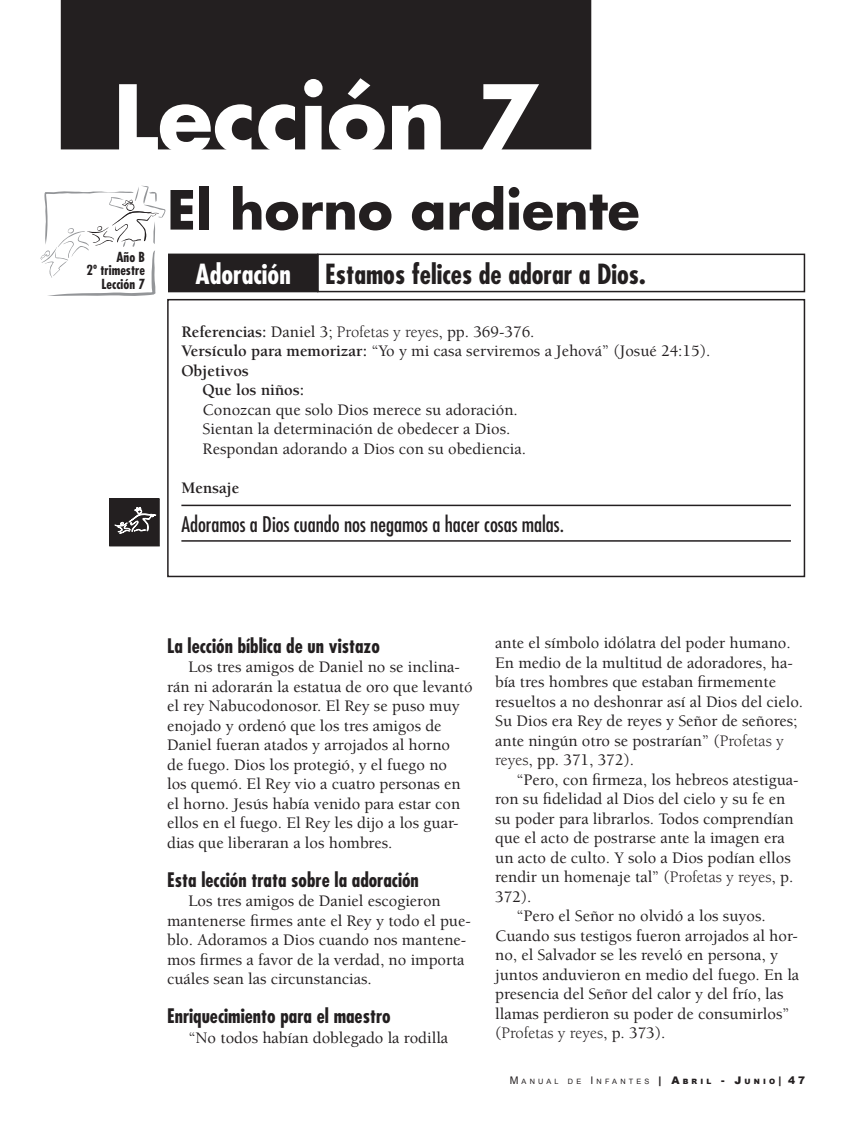
<style>
.page{position:relative;width:866px;height:1121px;background:#fff}
.page>*{position:absolute;margin:0;border:0;box-sizing:border-box;transform-origin:0 0}
.t1{font:700 90px "Futura Std";color:#fff}
.t2{font:700 52.5px "Futura Std";color:#231f20}
.t3{font:700 condensed 27px "Futura Std";color:#231f20}
.t4{font:700 condensed 27px "Futura Std";color:#fff}
.t5{font:condensed 21px "Futura Std";color:#231f20}
.t6{font:700 condensed 19.5px "Futura Std";color:#231f20}
.t7{font:500 16.5px/19.5px "Berkeley Std";color:#231f20}
.t8{font:700 16.5px "Berkeley Std";color:#231f20}
.t9{font:16.5px "Berkeley Std";color:#231f20}
.t10{font:700 condensed 13.5px/13.5px "Futura Std";color:#231f20;text-align:right}
.t11{font:7.35px "Arial";letter-spacing:.43em;color:#231f20}
.s1{font-weight:700}
.s2{font-weight:400}
.s3{font-weight:500}
.s4{font-size:10.5px}
.s5{font-weight:900;font-size:10.5px}
.s6{font-weight:900}
</style>
<div class="page">
<svg style="left:40px;top:186px;width:125px;height:110px"></svg>
<div style="left:61px;top:0;width:530px;height:149px;background:#231f20"></div>
<div style="left:317px;top:254px;width:488px;height:38px;border:2px solid #231f20"></div>
<div style="left:169px;top:254px;width:148px;height:38px;background:#231f20"></div>
<hr style="left:181px;top:505px;width:610px;height:1px;background:#231f20">
<hr style="left:181px;top:540px;width:610px;height:2px;background:#231f20">
<div style="left:167px;top:299px;width:638px;height:278px;border:2px solid #231f20"></div>
<div style="left:110px;top:499px;width:49px;height:47px;background:#231f20"></div>
<div style="left:109px;top:498px;width:51px;height:48px;border:1px solid #231f20"></div>
<svg style="left:115px;top:507px;width:41px;height:27px"></svg>
<h1 class="t1" style="left:113px;top:77px;width:427px">Lección 7</h1>
<p class="t10" style="left:86px;top:251px;width:60px">Año B<br>2º trimestre<br>Lección 7</p>
<h2 class="t2" style="left:167px;top:186px;width:474px">El horno ardiente</h2>
<h3 class="t4" style="left:195px;top:262px;width:97px">Adoración</h3>
<h3 class="t3" style="left:325px;top:262px;width:322px">Estamos felices de adorar a Dios.</h3>
<p class="t7" style="left:181px;top:323px;width:355px"><span class="s1">Referencias:</span> Daniel 3; <span class="s2">Profetas y reyes</span>, pp. 369-376.</p>
<p class="t7" style="left:181px;top:342px;width:530px"><span class="s1">Versículo para memorizar:</span> “Yo y mi casa serviremos a Jehová” (Josué 24:15).</p>
<p class="t8" style="left:181px;top:364px;width:69px">Objetivos</p>
<p class="t8" style="left:203px;top:383px;width:103px">Que los niños:</p>
<p class="t7" style="left:203px;top:401px;width:325px">Conozcan que solo Dios merece su adoración.<br>Sientan la determinación de obedecer a Dios.<br>Respondan adorando a Dios con su obediencia.</p>
<p class="t8" style="left:181px;top:481px;width:60px">Mensaje</p>
<p class="t5" style="left:181px;top:514px;width:384px">Adoramos a Dios cuando nos negamos a hacer cosas malas.</p>
<p class="t6" style="left:167px;top:636px;width:214px">La lección bíblica de un vistazo</p>
<p class="t7" style="left:167px;top:658px;width:307px;text-indent:21px">Los tres amigos de Daniel no se inclina&shy;rán ni adorarán la estatua de oro que levantó el rey Nabucodonosor. El Rey se puso muy enojado y ordenó que los tres amigos de Daniel fueran atados y arrojados al horno<br>de fuego. Dios los protegió, y el fuego no<br>los quemó. El Rey vio a cuatro personas en el horno. Jesús había venido para estar con ellos en el fuego. El Rey les dijo a los guar&shy;dias que liberaran a los hombres.</p>
<p class="t6" style="left:167px;top:870px;width:253px">Esta lección trata sobre la adoración</p>
<p class="t7" style="left:167px;top:892px;width:305px;text-indent:21px">Los tres amigos de Daniel escogieron mantenerse firmes ante el Rey y todo el pue&shy;blo. Adoramos a Dios cuando nos mantene&shy;mos firmes a favor de la verdad, no importa cuáles sean las circunstancias.</p>
<p class="t6" style="left:167px;top:1007px;width:225px">Enriquecimiento para el maestro</p>
<p class="t7" style="left:188px;top:1029px;width:261px">“No todos habían doblegado la rodilla</p>
<p class="t7" style="left:495px;top:634px;width:309px">ante el símbolo idólatra del poder humano.<br>En medio de la multitud de adoradores, ha&shy;bía tres hombres que estaban firmemente resueltos a no deshonrar así al Dios del cielo.<br>Su Dios era Rey de reyes y Señor de señores; ante ningún otro se postrarían” (<span class="s2">Profetas y reyes</span>, pp. 371, 372).</p>
<p class="t7" style="left:516px;top:771px;width:284px">“Pero, con firmeza, los hebreos atestigua-</p>
<p class="t7" style="left:495px;top:790px;width:291px">ron su fidelidad al Dios del cielo y su fe en</p>
<p class="t7" style="left:495px;top:810px;width:300px">su poder para librarlos. Todos comprendían</p>
<p class="t7" style="left:495px;top:829px;width:291px">que el acto de postrarse ante la imagen era</p>
<p class="t7" style="left:495px;top:849px;width:297px">un acto de culto. Y solo a Dios podían ellos</p>
<p class="t7" style="left:495px;top:868px;width:299px">rendir un homenaje tal” (<span class="s2">Profetas y reyes</span>, p.</p>
<p class="t7" style="left:495px;top:888px;width:38px">372).</p>
<p class="t7" style="left:516px;top:907px;width:251px">“Pero el Señor no olvidó a los suyos.</p>
<p class="t7" style="left:495px;top:927px;width:304px">Cuando sus testigos fueron arrojados al hor-</p>
<p class="t7" style="left:495px;top:946px;width:284px">no, el Salvador se les reveló en persona, y</p>
<p class="t7" style="left:495px;top:966px;width:306px">juntos anduvieron en medio del fuego. En la</p>
<p class="t7" style="left:495px;top:985px;width:290px">presencia del Señor del calor y del frío, las</p>
<p class="t7" style="left:495px;top:1005px;width:296px">llamas perdieron su poder de consumirlos”</p>
<p class="t9" style="left:495px;top:1026px;width:172px"><span class="s3">(</span>Profetas y reyes<span class="s3">, p. 373).</span></p>
<p class="t11" style="left:509px;top:1077px;width:51px"><span class="s4">M</span>ANUAL</p>
<p class="t11" style="left:568px;top:1077px;width:239px">DE <span class="s4">I</span>NFANTES <span class="s5">| A</span><span class="s6">BRIL</span> <span class="s5">- J</span><span class="s6">UNIO</span><span class="s5">| 47</span></p>
</div>
